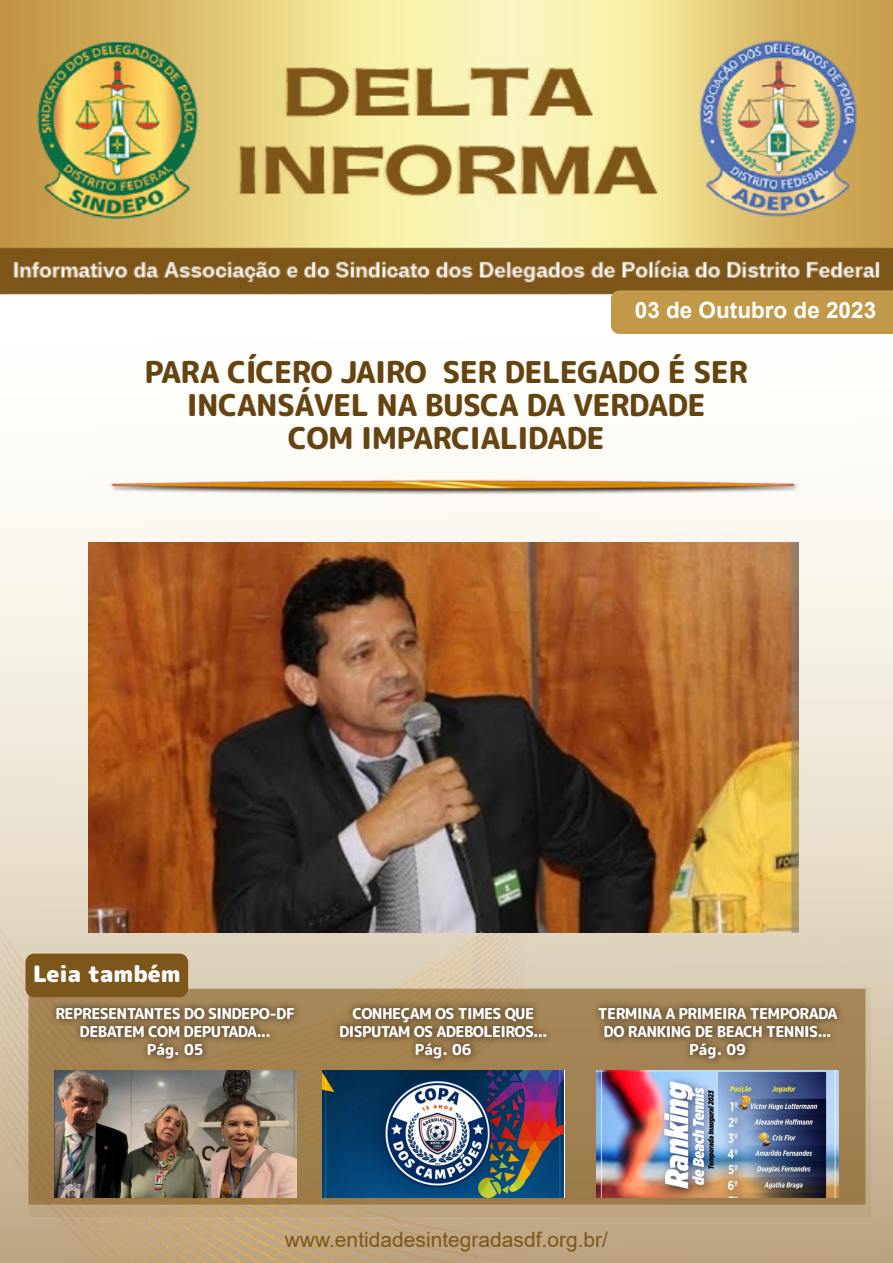
<style>
.page{position:relative;width:893px;height:1263px;background:#fff}
.page>*{position:absolute;margin:0;border:0;box-sizing:border-box;transform-origin:0 0}
.t1{font:800 30px/33px "Rounded Mplus 1 c";letter-spacing:-.02em;color:#664412;text-align:center}
.t2{font:700 22.5px "Arial";color:#fff}
.t3{font:900 22.5px "Rounded Mplus 1 c";color:#fff}
.t4{font:21px "Arial";color:#7d561b}
.t5{font:800 15px/18px "Rounded Mplus 1 c";letter-spacing:-.04em;color:#fff;text-align:center}
</style>
<div class="page">
<img style="left:0;top:0;width:893px;height:1263px">
<svg style="left:29px;top:988px;width:842px;height:229px;background:#a98b60"></svg>
<div style="left:611px;top:290px;width:282px;height:44px;background:#c19949"></div>
<div style="left:26px;top:954px;width:162px;height:43px;background:#7d561b;border-radius:9px"></div>
<div style="left:332px;top:1000px;width:222px;height:66px;background:#000;opacity:.75"></div>
<img style="left:54px;top:465px;width:785px;height:37px">
<div style="left:591px;top:1000px;width:254px;height:66px;background:#000;opacity:.75"></div>
<img style="left:597px;top:1070px;width:242px;height:127px">
<img style="left:322px;top:1070px;width:242px;height:127px">
<div style="left:48px;top:1000px;width:254px;height:66px;background:#000;opacity:.75"></div>
<img style="left:54px;top:1070px;width:242px;height:127px">
<img style="left:88px;top:543px;width:710px;height:389px">
<h2 class="t2" style="left:635px;top:294px;width:243px">03 de Outubro de 2023</h2>
<h1 class="t1" style="left:145px;top:355px;width:605px">PARA CÍCERO JAIRO SER DELEGADO É SER<br>INCANSÁVEL NA BUSCA DA VERDADE<br>COM IMPARCIALIDADE</h1>
<h2 class="t3" style="left:33px;top:957px;width:149px">Leia também</h2>
<p class="t5" style="left:55px;top:1004px;width:241px">REPRESENTANTES DO SINDEPO-DF<br>DEBATEM COM DEPUTADA...<br>Pág. 05</p>
<p class="t5" style="left:339px;top:1004px;width:210px">CONHEÇAM OS TIMES QUE<br>DISPUTAM OS ADEBOLEIROS...<br>Pág. 06</p>
<p class="t5" style="left:598px;top:1004px;width:241px">TERMINA A PRIMEIRA TEMPORADA<br>DO RANKING DE BEACH TENNIS...<br>Pág. 09</p>
<h3 class="t4" style="left:285px;top:1225px;width:325px">www.entidadesintegradasdf.org.br/</h3>
</div>
